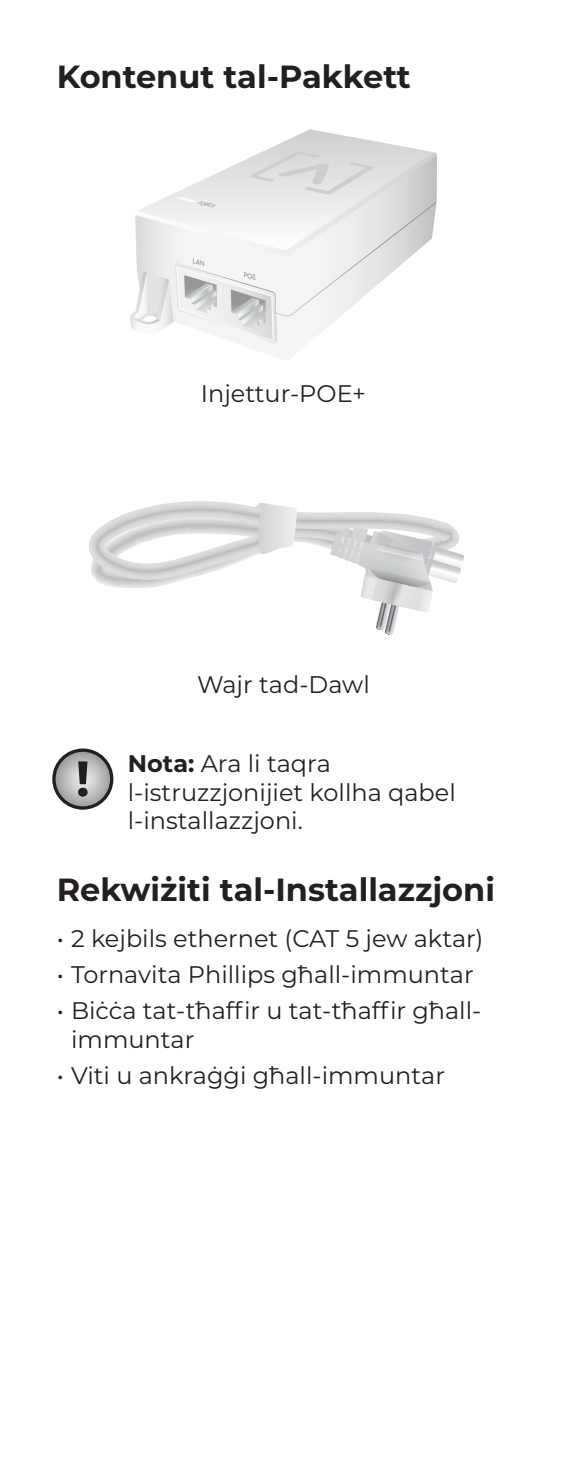
<style>
.page{position:relative;width:567px;height:1475px;background:#fff}
.page>*{position:absolute;margin:0;border:0;box-sizing:border-box;transform-origin:0 0}
.t1{font:700 32px "Montserrat";color:#231f20}
.t2{font:24px/28.8px "Montserrat";color:#231f20}
.t3{font:italic 700 4.8px "Satoshi Variable";color:#6d6d6d;scale:.92 1}
.s1{font-weight:700}
</style>
<div class="page">
<svg style="left:264px;top:129px;width:162px;height:22px"></svg>
<svg style="left:89px;top:501px;width:375px;height:134px"></svg>
<svg style="left:54px;top:750px;width:58px;height:57px;background:#abaaaa"></svg>
<div style="left:52px;top:748px;width:61px;height:61px;border:3px solid #231f20;border-radius:50%"></div>
<svg style="left:78px;top:761px;width:10px;height:35px"></svg>
<svg style="left:130px;top:151px;width:307px;height:193px"></svg>
<h1 class="t1" style="left:57px;top:53px;width:356px">Kontenut tal-Pakkett</h1>
<p class="t3" style="left:198px;top:199px;width:19px;rotate:13deg">POWER</p>
<p class="t2" style="left:201px;top:378px;width:167px">Injettur-POE+</p>
<p class="t2" style="left:197px;top:669px;width:174px">Wajr tad-Dawl</p>
<p class="t2" style="left:128px;top:747px;width:329px"><span class="s1">Nota:</span> Ara li taqra l-istruzzjonijiet kollha qabel l-installazzjoni.</p>
<h1 class="t1" style="left:57px;top:866px;width:440px">Rekwiżiti tal-Installazzjoni</h1>
<p class="t2" style="left:57px;top:923px;width:428px">• 2 kejbils ethernet (CAT 5 jew aktar)</p>
<p class="t2" style="left:57px;top:959px;width:419px">• Tornavita Phillips għall-immuntar</p>
<p class="t2" style="left:71px;top:995px;width:412px;text-indent:-14px">• Biċċa tat-tħaffir u tat-tħaffir għall&shy;immuntar</p>
<p class="t2" style="left:57px;top:1060px;width:390px">• Viti u ankraġġi għall-immuntar</p>
</div>
